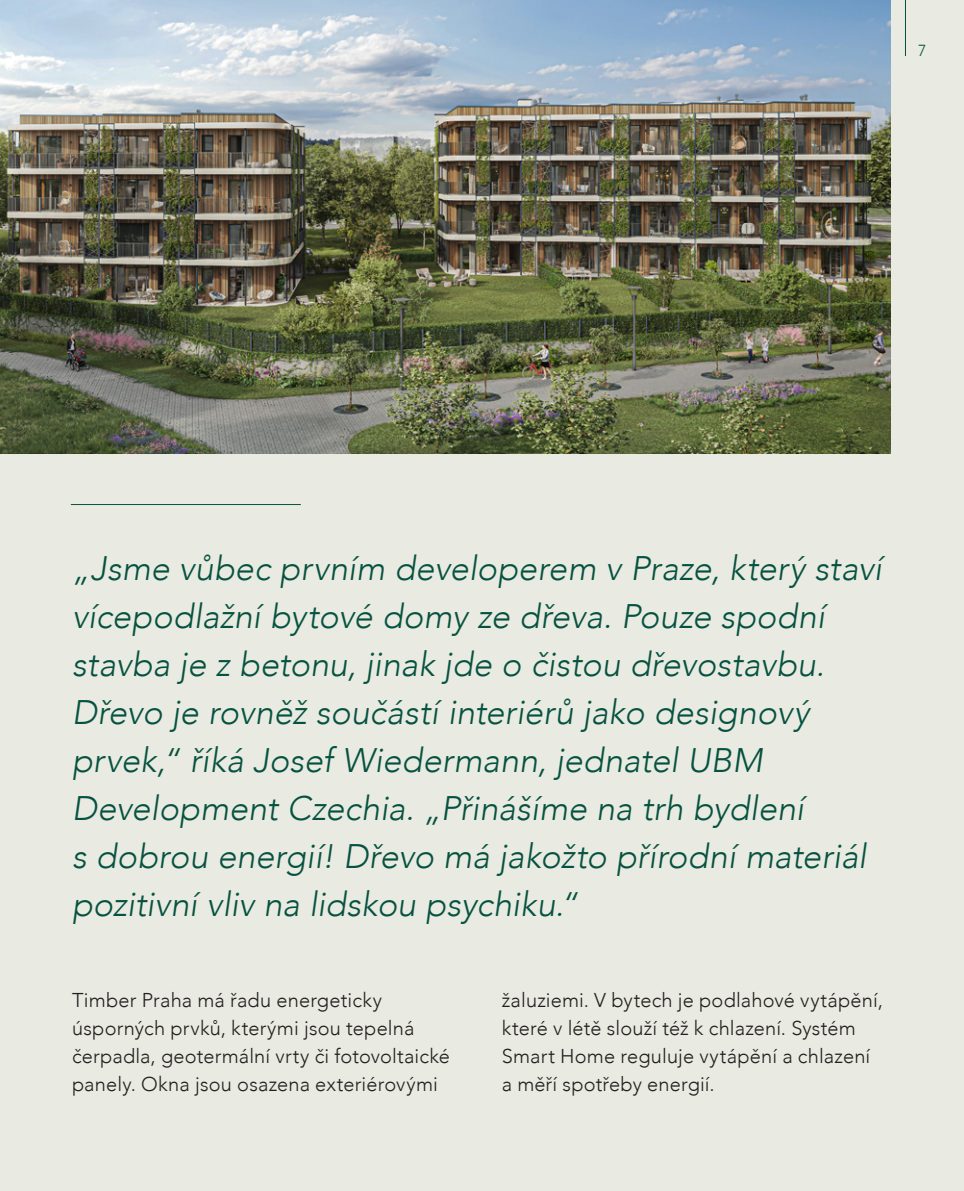
<style>
.page{position:relative;width:964px;height:1191px;background:#e9eae1}
.page>*{position:absolute;margin:0;border:0;box-sizing:border-box;transform-origin:0 0}
.t1{font:italic 300 34px/48px "Avenir";color:#065240}
.t2{font:300 20px/28px "Avenir";letter-spacing:.01em;color:#231f20}
.t3{font:300 16px "Avenir";color:#065240}
</style>
<div class="page">
<hr style="left:905px;top:0;width:1px;height:56px;background:#065240">
<hr style="left:71px;top:504px;width:230px;height:1px;background:#065240">
<img style="left:0;top:0;width:890px;height:453px">
<p class="t3" style="left:918px;top:41px;width:10px">7</p>
<p class="t1" style="left:72px;top:544px;width:811px">„Jsme vůbec prvním developerem v Praze, který staví vícepodlažní bytové domy ze dřeva. Pouze spodní stavba je z betonu, jinak jde o čistou dřevostavbu.<br>Dřevo je rovněž součástí interiérů jako designový prvek,“ říká Josef Wiedermann, jednatel UBM Development Czechia. „Přinášíme na trh bydlení<br>s dobrou energií! Dřevo má jakožto přírodní materiál pozitivní vliv na lidskou psychiku.“</p>
<p class="t2" style="left:72px;top:986px;width:379px">Timber Praha má řadu energeticky úsporných prvků, kterými jsou tepelná čerpadla, geotermální vrty či fotovoltaické panely. Okna jsou osazena exteriérovými</p>
<p class="t2" style="left:502px;top:986px;width:382px">žaluziemi. V bytech je podlahové vytápění, které v létě slouží též k chlazení. Systém Smart Home reguluje vytápění a chlazení a měří spotřeby energií.</p>
</div>
